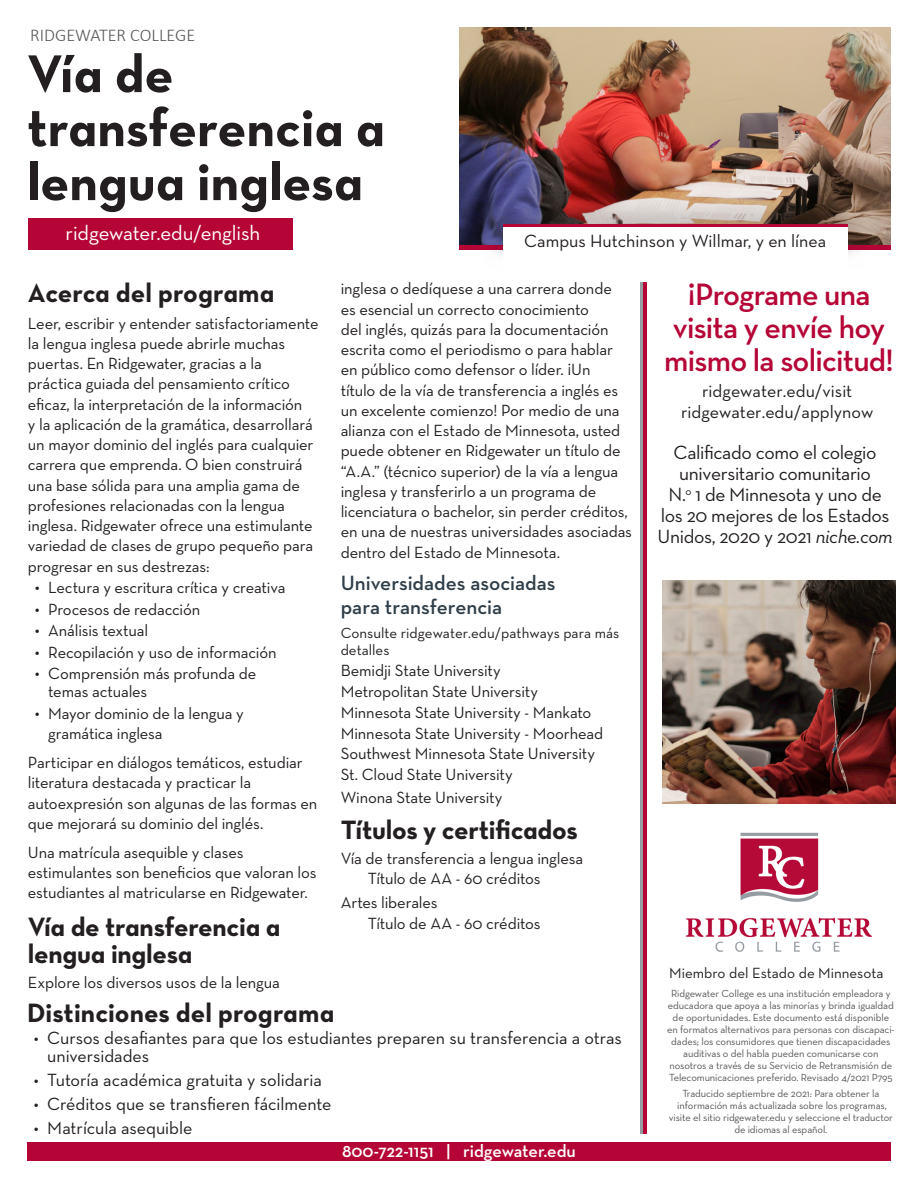
<style>
.page{position:relative;width:918px;height:1188px;background:#fff}
.page>*{position:absolute;margin:0;border:0;box-sizing:border-box;transform-origin:0 0}
.t1{font:54px/54px "Neutra Text Bold Alt";color:#231f20}
.t2{font:600 31.5px/33px "Neutra Text";letter-spacing:-.025em;color:#b50536;text-align:center}
.t3{font:27px/27px "Neutra Text Bold Alt";letter-spacing:-.01em;color:#231f20}
.t4{font:600 21px/24px "Neutra Text";color:#303e49}
.t5{font:21px "Neutra Text";letter-spacing:-.005em;color:#fff}
.t6{font:19.5px/21px "Neutra Text";letter-spacing:-.02em;color:#231f20;text-align:center}
.t7{font:18px/18px "Neutra Text";color:#231f20}
.t8{font:600 18px "Neutra Text";color:#fff}
.t9{font:300 18px "Calibri";color:#57585a}
.Indented_credential{font:16.5px/20.2px "Neutra Text";letter-spacing:-.01em;color:#231f20}
.t10{font:15px/16.5px "Neutra Text";color:#231f20}
.t11{font:10.5px/12px "Neutra Text";letter-spacing:-.01em;color:#57585a;text-align:center}
.s1{font-size:18px}
.s2{font-style:italic}
</style>
<div class="page">
<img style="left:459px;top:27px;width:432px;height:218px">
<div style="left:459px;top:245px;width:432px;height:5px;background:#b50536"></div>
<div style="left:480px;top:190px;width:391px;height:253px;background:#231f20;opacity:.21"></div>
<div style="left:503px;top:226px;width:345px;height:208px;background:#fff"></div>
<div style="left:815px;top:250px;width:65px;height:26px;background:#fff"></div>
<div style="left:459px;top:276px;width:421px;height:177px;background:#fff"></div>
<div style="left:470px;top:250px;width:65px;height:26px;background:#fff"></div>
<hr style="left:503px;top:224px;width:345px;height:3px;background:#b50536">
<div style="left:28px;top:219px;width:265px;height:31px;background:#b50536"></div>
<div style="left:27px;top:1143px;width:864px;height:18px;background:#b50536"></div>
<hr style="left:641px;top:283px;width:3px;height:851px;background:#959ca1">
<hr style="left:644px;top:283px;width:3px;height:851px;background:#b50536">
<img style="left:663px;top:581px;width:233px;height:223px">
<img style="left:685px;top:832px;width:187px;height:120px">
<p class="t9" style="left:30px;top:23px;width:166px">RIDGEWATER COLLEGE</p>
<p class="t1" style="left:27px;top:46px;width:360px">Vía de transferencia a lengua inglesa</p>
<p class="t5" style="left:66px;top:220px;width:196px">ridgewater.edu/english</p>
<p class="t7" style="left:524px;top:232px;width:304px">Campus Hutchinson y Willmar, y en línea</p>
<p class="t3" style="left:28px;top:278px;width:248px">Acerca del programa</p>
<p class="Indented_credential" style="left:28px;top:313px;width:292px">Leer, escribir y entender satisfactoriamente la lengua inglesa puede abrirle muchas puertas. En Ridgewater, gracias a la práctica guiada del pensamiento crítico eficaz, la interpretación de la información<br>y la aplicación de la gramática, desarrollará un mayor dominio del inglés para cualquier carrera que emprenda. O bien construirá una base sólida para una amplia gama de profesiones relacionadas con la lengua inglesa. Ridgewater ofrece una estimulante variedad de clases de grupo pequeño para progresar en sus destrezas:</p>
<p class="Indented_credential" style="left:35px;top:577px;width:252px"><span class="s1">•</span> Lectura y escritura crítica y creativa</p>
<p class="Indented_credential" style="left:35px;top:599px;width:167px"><span class="s1">•</span> Procesos de redacción</p>
<p class="Indented_credential" style="left:35px;top:620px;width:115px"><span class="s1">•</span> Análisis textual</p>
<p class="Indented_credential" style="left:35px;top:642px;width:243px"><span class="s1">•</span> Recopilación y uso de información</p>
<p class="Indented_credential" style="left:48px;top:664px;width:210px;line-height:18px;text-indent:-13px"><span class="s1">•</span> Comprensión más profunda de temas actuales</p>
<p class="Indented_credential" style="left:48px;top:703px;width:197px;text-indent:-13px"><span class="s1">•</span> Mayor dominio de la lengua y gramática inglesa</p>
<p class="Indented_credential" style="left:28px;top:752px;width:291px">Participar en diálogos temáticos, estudiar literatura destacada y practicar la autoexpresión son algunas de las formas en que mejorará su dominio del inglés.</p>
<p class="Indented_credential" style="left:28px;top:842px;width:290px">Una matrícula asequible y clases estimulantes son beneficios que valoran los estudiantes al matricularse en Ridgewater.</p>
<p class="t3" style="left:28px;top:913px;width:254px">Vía de transferencia a lengua inglesa</p>
<p class="Indented_credential" style="left:28px;top:972px;width:254px">Explore los diversos usos de la lengua</p>
<p class="Indented_credential" style="left:341px;top:278px;width:293px">inglesa o dedíquese a una carrera donde<br>es esencial un correcto conocimiento<br>del inglés, quizás para la documentación escrita como el periodismo o para hablar en público como defensor o líder. ¡Un<br>título de la vía de transferencia a inglés es un excelente comienzo! Por medio de una alianza con el Estado de Minnesota, usted puede obtener en Ridgewater un título de “A.A.” (técnico superior) de la vía a lengua inglesa y transferirlo a un programa de licenciatura o bachelor, sin perder créditos, en una de nuestras universidades asociadas dentro del Estado de Minnesota.</p>
<p class="t4" style="left:341px;top:571px;width:216px">Universidades asociadas para transferencia</p>
<p class="t10" style="left:341px;top:625px;width:280px">Consulte ridgewater.edu/pathways para más detalles</p>
<p class="Indented_credential" style="left:341px;top:660px;width:162px">Bemidji State University</p>
<p class="Indented_credential" style="left:341px;top:681px;width:199px">Metropolitan State University</p>
<p class="Indented_credential" style="left:341px;top:702px;width:252px">Minnesota State University - Mankato</p>
<p class="Indented_credential" style="left:341px;top:722px;width:264px">Minnesota State University - Moorhead</p>
<p class="Indented_credential" style="left:341px;top:743px;width:256px">Southwest Minnesota State University</p>
<p class="Indented_credential" style="left:341px;top:764px;width:174px">St. Cloud State University</p>
<p class="Indented_credential" style="left:341px;top:787px;width:163px">Winona State University</p>
<p class="t3" style="left:341px;top:815px;width:239px">Títulos y certificados</p>
<p class="Indented_credential" style="left:341px;top:848px;width:244px">Vía de transferencia a lengua inglesa</p>
<p class="Indented_credential" style="left:368px;top:868px;width:174px">Título de AA - 60 créditos</p>
<p class="Indented_credential" style="left:341px;top:892px;width:99px">Artes liberales</p>
<p class="Indented_credential" style="left:368px;top:913px;width:174px">Título de AA - 60 créditos</p>
<p class="t3" style="left:27px;top:999px;width:309px">Distinciones del programa</p>
<p class="t7" style="left:47px;top:1029px;width:576px;text-indent:-14px">• Cursos desafiantes para que los estudiantes preparen su transferencia a otras universidades</p>
<p class="t7" style="left:34px;top:1071px;width:290px">• Tutoría académica gratuita y solidaria</p>
<p class="t7" style="left:34px;top:1095px;width:299px">• Créditos que se transfieren fácilmente</p>
<p class="t7" style="left:34px;top:1119px;width:160px">• Matrícula asequible</p>
<p class="t8" style="left:342px;top:1139px;width:235px">800-722-1151 | ridgewater.edu</p>
<p class="t2" style="left:664px;top:277px;width:231px">¡Programe una visita y envíe hoy mismo la solicitud!</p>
<p class="t7" style="left:702px;top:382px;width:152px">ridgewater.edu/visit</p>
<p class="t7" style="left:681px;top:403px;width:194px">ridgewater.edu/applynow</p>
<p class="t6" style="left:658px;top:442px;width:237px">Calificado como el colegio universitario comunitario<br>N.<sup>o</sup> 1 de Minnesota y uno de los 20 mejores de los Estados<br>Unidos, 2020 y 2021 <span class="s2">niche.com</span></p>
<p class="t10" style="left:669px;top:964px;width:216px">Miembro del Estado de Minnesota</p>
<p class="t11" style="left:667px;top:987px;width:229px">Ridgewater College es una institución empleadora y educadora que apoya a las minorías y brinda igualdad de oportunidades. Este documento está disponible en formatos alternativos para personas con discapaci&shy;dades; los consumidores que tienen discapacidades auditivas o del habla pueden comunicarse con nosotros a través de su Servicio de Retransmisión de Telecomunicaciones preferido. Revisado 4/2021 P795</p>
<p class="t11" style="left:669px;top:1087px;width:226px">Traducido septiembre de 2021: Para obtener la información más actualizada sobre los programas, visite el sitio ridgewater.edu y seleccione el traductor de idiomas al español.</p>
</div>
